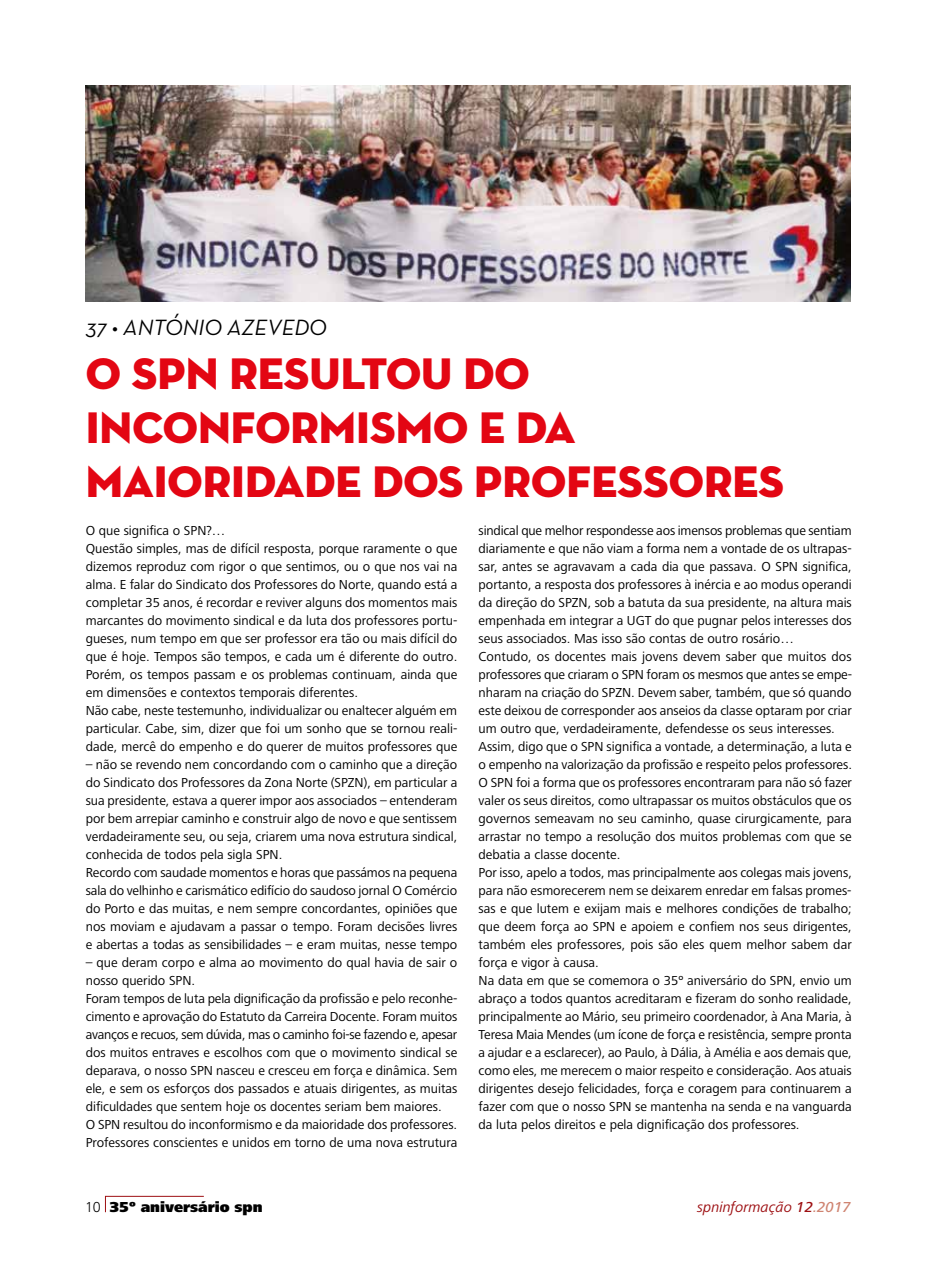
<style>
.page{position:relative;width:936px;height:1276px;background:#fff}
.page>*{position:absolute;margin:0;border:0;box-sizing:border-box;transform-origin:0 0}
.t1{font:45px/54px "Neutra Disp Titling";color:#e30613}
.t2{font:italic 22.5px "Neutra Text";color:#000}
.t3{font:italic 15px "Frutiger Next LT";color:#9d0f12}
.t4{font:900 15px "Frutiger Next LT";color:#000}
.t5{font:13.5px/18px "Frutiger Next LT";color:#000}
.s1{font-weight:300}
.s2{font-weight:500}
.s3{font-weight:500;color:#cf8471}
</style>
<div class="page">
<svg style="left:105px;top:1195px;width:99px;height:18px"></svg>
<img style="left:85px;top:85px;width:765px;height:216px">
<h2 class="t2" style="left:86px;top:314px;width:243px">37 • ANTÓNIO AZEVEDO</h2>
<h1 class="t1" style="left:86px;top:347px;width:699px">O SPN RESULTOU DO<br>INCONFORMISMO E DA<br>MAIORIDADE DOS PROFESSORES</h1>
<p class="t5" style="left:478px;top:522px;width:375px">sindical que melhor respondesse aos imensos problemas que sentiam diariamente e que não viam a forma nem a vontade de os ultrapas&shy;sar, antes se agravavam a cada dia que passava. O SPN significa, portanto, a resposta dos professores à inércia e ao modus operandi da direção do SPZN, sob a batuta da sua presidente, na altura mais empenhada em integrar a UGT do que pugnar pelos interesses dos seus associados. Mas isso são contas de outro rosário…<br>Contudo, os docentes mais jovens devem saber que muitos dos professores que criaram o SPN foram os mesmos que antes se empe&shy;nharam na criação do SPZN. Devem saber, também, que só quando este deixou de corresponder aos anseios da classe optaram por criar um outro que, verdadeiramente, defendesse os seus interesses.<br>Assim, digo que o SPN significa a vontade, a determinação, a luta e o empenho na valorização da profissão e respeito pelos professores.<br>O SPN foi a forma que os professores encontraram para não só fazer valer os seus direitos, como ultrapassar os muitos obstáculos que os governos semeavam no seu caminho, quase cirurgicamente, para arrastar no tempo a resolução dos muitos problemas com que se debatia a classe docente.<br>Por isso, apelo a todos, mas principalmente aos colegas mais jovens, para não esmorecerem nem se deixarem enredar em falsas promes&shy;sas e que lutem e exijam mais e melhores condições de trabalho; que deem força ao SPN e apoiem e confiem nos seus dirigentes, também eles professores, pois são eles quem melhor sabem dar força e vigor à causa.<br>Na data em que se comemora o 35º aniversário do SPN, envio um abraço a todos quantos acreditaram e fizeram do sonho realidade, principalmente ao Mário, seu primeiro coordenador, à Ana Maria, à Teresa Maia Mendes (um ícone de força e resistência, sempre pronta a ajudar e a esclarecer), ao Paulo, à Dália, à Amélia e aos demais que, como eles, me merecem o maior respeito e consideração. Aos atuais dirigentes desejo felicidades, força e coragem para continuarem a fazer com que o nosso SPN se mantenha na senda e na vanguarda da luta pelos direitos e pela dignificação dos professores.</p>
<p class="t5" style="left:86px;top:522px;width:373px">O que significa o SPN?…<br>Questão simples, mas de difícil resposta, porque raramente o que dizemos reproduz com rigor o que sentimos, ou o que nos vai na alma. E falar do Sindicato dos Professores do Norte, quando está a completar 35 anos, é recordar e reviver alguns dos momentos mais marcantes do movimento sindical e da luta dos professores portu&shy;gueses, num tempo em que ser professor era tão ou mais difícil do que é hoje. Tempos são tempos, e cada um é diferente do outro.<br>Porém, os tempos passam e os problemas continuam, ainda que em dimensões e contextos temporais diferentes.<br>Não cabe, neste testemunho, individualizar ou enaltecer alguém em particular. Cabe, sim, dizer que foi um sonho que se tornou reali&shy;dade, mercê do empenho e do querer de muitos professores que</p>
<p class="t5" style="left:86px;top:756px;width:373px">– não se revendo nem concordando com o caminho que a direção do Sindicato dos Professores da Zona Norte (SPZN), em particular a sua presidente, estava a querer impor aos associados – entenderam por bem arrepiar caminho e construir algo de novo e que sentissem verdadeiramente seu, ou seja, criarem uma nova estrutura sindical, conhecida de todos pela sigla SPN.<br>Recordo com saudade momentos e horas que passámos na pequena sala do velhinho e carismático edifício do saudoso jornal O Comércio do Porto e das muitas, e nem sempre concordantes, opiniões que nos moviam e ajudavam a passar o tempo. Foram decisões livres e abertas a todas as sensibilidades – e eram muitas, nesse tempo</p>
<p class="t5" style="left:86px;top:953px;width:373px">– que deram corpo e alma ao movimento do qual havia de sair o nosso querido SPN.<br>Foram tempos de luta pela dignificação da profissão e pelo reconhe&shy;cimento e aprovação do Estatuto da Carreira Docente. Foram muitos avanços e recuos, sem dúvida, mas o caminho foi-se fazendo e, apesar dos muitos entraves e escolhos com que o movimento sindical se deparava, o nosso SPN nasceu e cresceu em força e dinâmica. Sem ele, e sem os esforços dos passados e atuais dirigentes, as muitas dificuldades que sentem hoje os docentes seriam bem maiores.<br>O SPN resultou do inconformismo e da maioridade dos professores.<br>Professores conscientes e unidos em torno de uma nova estrutura</p>
<p class="t4" style="left:85px;top:1198px;width:179px"><span class="s1">10</span> 35º aniversário spn</p>
<p class="t3" style="left:697px;top:1199px;width:155px">spninformação <span class="s2">12</span><span class="s3">.2017</span></p>
</div>
